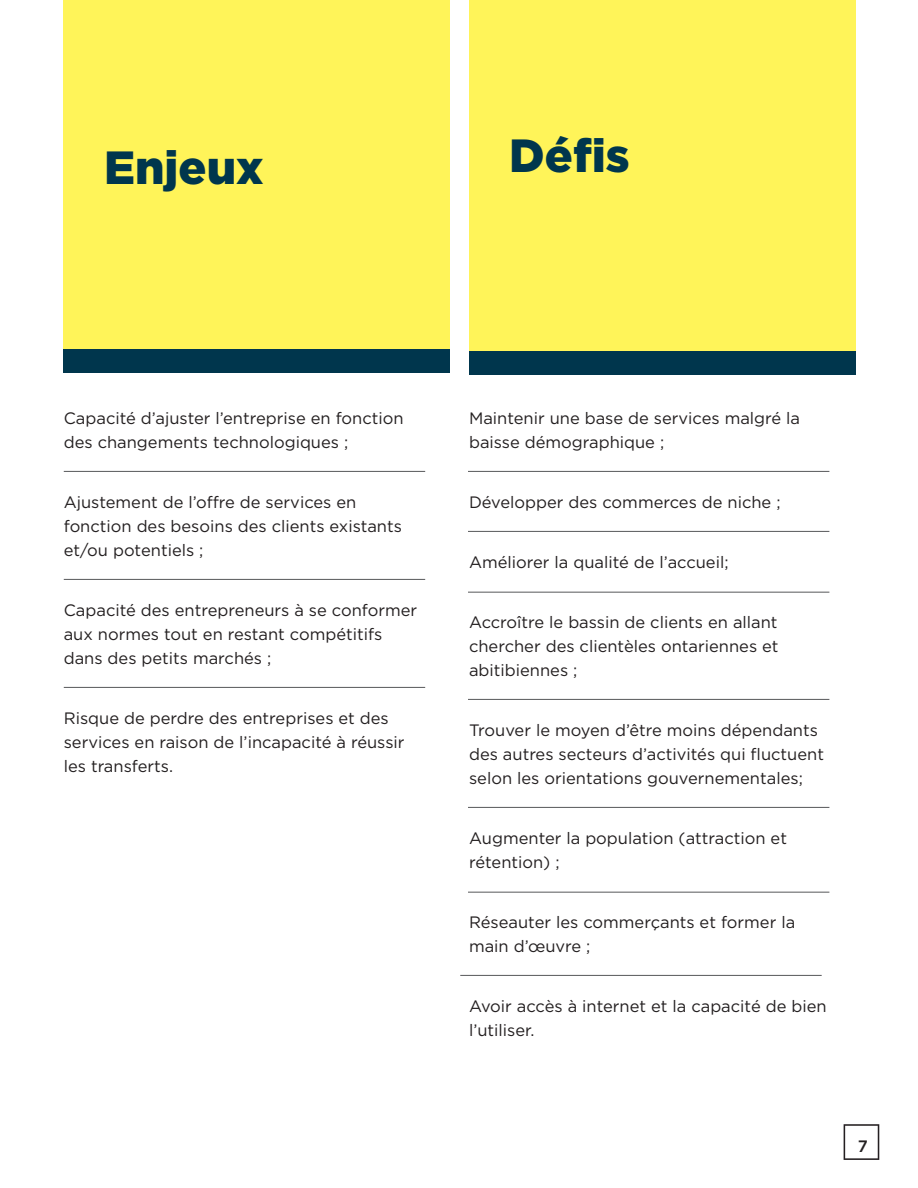
<style>
.page{position:relative;width:918px;height:1188px;background:#fff}
.page>*{position:absolute;margin:0;border:0;box-sizing:border-box;transform-origin:0 0}
.t1{font:900 46.5px "Gotham";color:#00364d}
.t2{font:16.5px/24px "Gotham";color:#231f20}
.t3{font:500 16.5px "Gotham";color:#231f20}
</style>
<div class="page">
<svg style="left:844px;top:1124px;width:35px;height:36px"></svg>
<div style="left:64px;top:0;width:386px;height:373px;background:#fff459"></div>
<div style="left:64px;top:349px;width:386px;height:24px;background:#00364d"></div>
<hr style="left:468px;top:471px;width:361px;height:1px;background:#57585a">
<div style="left:469px;top:0;width:386px;height:375px;background:#fff459"></div>
<div style="left:469px;top:351px;width:386px;height:24px;background:#00364d"></div>
<hr style="left:64px;top:471px;width:361px;height:1px;background:#57585a">
<hr style="left:64px;top:579px;width:361px;height:1px;background:#57585a">
<hr style="left:64px;top:687px;width:361px;height:1px;background:#57585a">
<hr style="left:468px;top:531px;width:361px;height:1px;background:#57585a">
<hr style="left:468px;top:592px;width:361px;height:1px;background:#57585a">
<hr style="left:468px;top:699px;width:361px;height:1px;background:#57585a">
<hr style="left:468px;top:892px;width:361px;height:1px;background:#57585a">
<hr style="left:468px;top:807px;width:361px;height:1px;background:#57585a">
<hr style="left:460px;top:975px;width:362px;height:1px;background:#57585a">
<p class="t1" style="left:104px;top:135px;width:161px">Enjeux</p>
<p class="t1" style="left:509px;top:123px;width:122px">Défis</p>
<p class="t2" style="left:64px;top:406px;width:341px">Capacité d’ajuster l’entreprise en fonction des changements technologiques ;</p>
<p class="t2" style="left:64px;top:490px;width:340px">Ajustement de l’offre de services en fonction des besoins des clients existants et/ou potentiels ;</p>
<p class="t2" style="left:64px;top:598px;width:355px">Capacité des entrepreneurs à se conformer aux normes tout en restant compétitifs dans des petits marchés ;</p>
<p class="t2" style="left:64px;top:706px;width:342px">Risque de perdre des entreprises et des services en raison de l’incapacité à réussir les transferts.</p>
<p class="t2" style="left:469px;top:406px;width:333px">Maintenir une base de services malgré la baisse démographique ;</p>
<p class="t2" style="left:469px;top:490px;width:313px">Développer des commerces de niche ;</p>
<p class="t2" style="left:469px;top:550px;width:261px">Améliorer la qualité de l’accueil;</p>
<p class="t2" style="left:469px;top:610px;width:311px;text-align:justify">Accroître le bassin de clients en allant chercher des clientèles ontariennes et abitibiennes ;</p>
<p class="t2" style="left:469px;top:718px;width:356px">Trouver le moyen d’être moins dépendants des autres secteurs d’activités qui fluctuent selon les orientations gouvernementales;</p>
<p class="t2" style="left:469px;top:826px;width:320px">Augmenter la population (attraction et rétention) ;</p>
<p class="t2" style="left:469px;top:910px;width:328px">Réseauter les commerçants et former la main d’œuvre ;</p>
<p class="t2" style="left:469px;top:994px;width:359px">Avoir accès à internet et la capacité de bien l’utiliser.</p>
<p class="t3" style="left:858px;top:1136px;width:12px">7</p>
</div>
